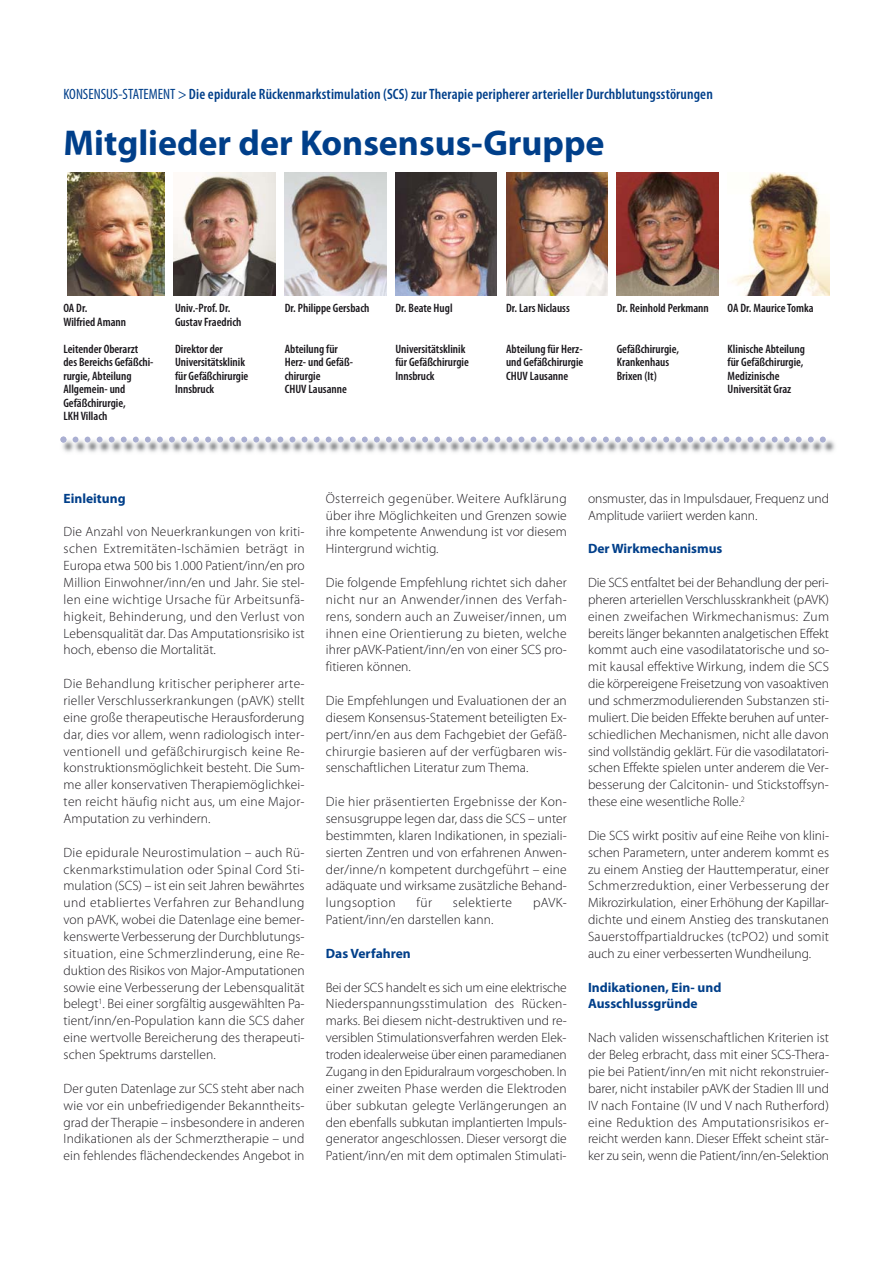
<style>
.page{position:relative;width:893px;height:1263px;background:#fff}
.page>*{position:absolute;margin:0;border:0;box-sizing:border-box;transform-origin:0 0}
.t1{font:700 36px "Myriad Pro";color:#003f8a}
.t2{font:600 condensed 15px "Myriad Pro";letter-spacing:.01em;color:#003f8a}
.t3{font:300 13.5px/16.8px "Myriad Pro";letter-spacing:.005em;color:#1a171c;text-align:justify}
.t4{font:700 13.5px/16.8px "Myriad Pro";color:#003f8a}
.t5{font:300 13.5px "Myriad Pro";letter-spacing:.03em;color:#1a171c}
.t6{font:600 condensed 12.15px/13.5px "Myriad Pro";color:#1a171c}
.s1{font-weight:400}
</style>
<div class="page">
<svg style="left:67px;top:172px;width:1px;height:124px"></svg>
<img style="left:68px;top:172px;width:97px;height:124px">
<img style="left:174px;top:172px;width:101px;height:124px">
<img style="left:396px;top:172px;width:101px;height:124px">
<img style="left:506px;top:172px;width:101px;height:124px">
<img style="left:285px;top:172px;width:101px;height:124px">
<img style="left:617px;top:172px;width:101px;height:124px">
<img style="left:732px;top:172px;width:97px;height:124px">
<img style="left:62px;top:436px;width:773px;height:17px">
<svg style="left:60px;top:437px;width:766px;height:6px"></svg>
<p class="t2" style="left:64px;top:89px;width:651px"><span class="s1">KONSENSUS-STATEMENT &gt;</span> Die epidurale Rückenmarkstimulation (SCS) zur Therapie peripherer arterieller Durchblutungsstörungen</p>
<h1 class="t1" style="left:64px;top:129px;width:542px">Mitglieder der Konsensus-Gruppe</h1>
<p class="t6" style="left:63px;top:302px;width:64px">OA Dr.<br>Wilfried Amann</p>
<p class="t6" style="left:63px;top:343px;width:92px">Leitender Oberarzt des Bereichs Gefäßchi&shy;rurgie, Abteilung<br>Allgemein- und<br>Gefäßchirurgie,<br>LKH Villach</p>
<p class="t6" style="left:175px;top:302px;width:68px">Univ.-Prof. Dr.<br>Gustav Fraedrich</p>
<p class="t6" style="left:175px;top:343px;width:75px">Direktor der<br>Universitätsklinik für Gefäßchirurgie<br>Innsbruck</p>
<p class="t6" style="left:285px;top:302px;width:86px">Dr. Philippe Gersbach</p>
<p class="t6" style="left:285px;top:343px;width:70px">Abteilung für<br>Herz- und Gefäß&shy;chirurgie<br>CHUV Lausanne</p>
<p class="t6" style="left:395px;top:302px;width:59px">Dr. Beate Hugl</p>
<p class="t6" style="left:395px;top:343px;width:75px">Universitätsklinik für Gefäßchirurgie<br>Innsbruck</p>
<p class="t6" style="left:506px;top:302px;width:65px">Dr. Lars Niclauss</p>
<p class="t6" style="left:506px;top:343px;width:79px;text-align:justify">Abteilung für Herz&shy;und Gefäßchirurgie CHUV Lausanne</p>
<p class="t6" style="left:617px;top:302px;width:94px">Dr. Reinhold Perkmann</p>
<p class="t6" style="left:617px;top:343px;width:64px">Gefäßchirurgie,<br>Krankenhaus<br>Brixen (It)</p>
<p class="t6" style="left:727px;top:302px;width:88px">OA Dr. Maurice Tomka</p>
<p class="t6" style="left:727px;top:343px;width:79px">Klinische Abteilung für Gefäßchirurgie,<br>Medizinische<br>Universität Graz</p>
<p class="t4" style="left:64px;top:491px;width:63px">Einleitung</p>
<p class="t3" style="left:64px;top:525px;width:243px">Die Anzahl von Neuerkrankungen von kriti&shy;schen Extremitäten-Ischämien beträgt in Europa etwa 500 bis 1.000 Patient/inn/en pro Million Einwohner/inn/en und Jahr. Sie stel&shy;len eine wichtige Ursache für Arbeitsunfä&shy;higkeit, Behinderung, und den Verlust von Lebensqualität dar. Das Amputationsrisiko ist hoch, ebenso die Mortalität.</p>
<p class="t3" style="left:64px;top:676px;width:243px">Die Behandlung kritischer peripherer arte&shy;rieller Verschlusserkrankungen (pAVK) stellt eine große therapeutische Herausforderung dar, dies vor allem, wenn radiologisch inter&shy;ventionell und gefäßchirurgisch keine Re&shy;konstruktionsmöglichkeit besteht. Die Sum&shy;me aller konservativen Therapiemöglichkei&shy;ten reicht häufig nicht aus, um eine Major-Amputation zu verhindern.</p>
<p class="t3" style="left:64px;top:845px;width:243px">Die epidurale Neurostimulation – auch Rü&shy;ckenmarkstimulation oder Spinal Cord Sti&shy;mulation (SCS) – ist ein seit Jahren bewährtes und etabliertes Verfahren zur Behandlung von pAVK, wobei die Datenlage eine bemer&shy;kenswerte Verbesserung der Durchblutungs&shy;situation, eine Schmerzlinderung, eine Re&shy;duktion des Risikos von Major-Amputationen sowie eine Verbesserung der Lebensqualität belegt<sup>1</sup>. Bei einer sorgfältig ausgewählten Pa&shy;tient/inn/en-Population kann die SCS daher eine wertvolle Bereicherung des therapeuti&shy;schen Spektrums darstellen.</p>
<p class="t3" style="left:64px;top:1081px;width:243px">Der guten Datenlage zur SCS steht aber nach wie vor ein unbefriedigender Bekanntheits&shy;grad der Therapie – insbesondere in anderen Indikationen als der Schmerztherapie – und ein fehlendes flächendeckendes Angebot in</p>
<p class="t3" style="left:326px;top:491px;width:242px">Österreich gegenüber. Weitere Aufklärung über ihre Möglichkeiten und Grenzen sowie ihre kompetente Anwendung ist vor diesem Hintergrund wichtig.</p>
<p class="t3" style="left:326px;top:575px;width:243px">Die folgende Empfehlung richtet sich daher nicht nur an Anwender/innen des Verfah&shy;rens, sondern auch an Zuweiser/innen, um ihnen eine Orientierung zu bieten, welche ihrer pAVK-Patient/inn/en von einer SCS pro&shy;fitieren können.</p>
<p class="t3" style="left:326px;top:693px;width:242px">Die Empfehlungen und Evaluationen der an diesem Konsensus-Statement beteiligten Ex&shy;pert/inn/en aus dem Fachgebiet der Gefäß&shy;chirurgie basieren auf der verfügbaren wis&shy;senschaftlichen Literatur zum Thema.</p>
<p class="t3" style="left:326px;top:794px;width:243px">Die hier präsentierten Ergebnisse der Kon&shy;sensusgruppe legen dar, dass die SCS – unter bestimmten, klaren Indikationen, in speziali&shy;sierten Zentren und von erfahrenen Anwen&shy;der/inne/n kompetent durchgeführt – eine adäquate und wirksame zusätzliche Behand&shy;lungsoption</p>
<p class="t3" style="left:416px;top:896px;width:17px">für</p>
<p class="t5" style="left:453px;top:898px;width:61px">selektierte</p>
<p class="t3" style="left:533px;top:896px;width:35px">pAVK-</p>
<p class="t3" style="left:326px;top:912px;width:169px">Patient/inn/en darstellen kann.</p>
<p class="t4" style="left:326px;top:946px;width:86px">Das Verfahren</p>
<p class="t3" style="left:326px;top:980px;width:242px">Bei der SCS handelt es sich um eine elektrische Niederspannungsstimulation des Rücken&shy;marks. Bei diesem nicht-destruktiven und re&shy;versiblen Stimulationsverfahren werden Elek&shy;troden idealerweise über einen paramedianen Zugang in den Epiduralraum vorgeschoben. In einer zweiten Phase werden die Elektroden über subkutan gelegte Verlängerungen an den ebenfalls subkutan implantierten Impuls&shy;generator angeschlossen. Dieser versorgt die Patient/inn/en mit dem optimalen Stimulati-</p>
<p class="t3" style="left:588px;top:491px;width:242px">onsmuster, das in Impulsdauer, Frequenz und<br>Amplitude variiert werden kann.</p>
<p class="t4" style="left:588px;top:541px;width:136px">Der Wirkmechanismus</p>
<p class="t3" style="left:588px;top:575px;width:243px">Die SCS entfaltet bei der Behandlung der peri&shy;pheren arteriellen Verschlusskrankheit (pAVK) einen zweifachen Wirkmechanismus: Zum bereits länger bekannten analgetischen Effekt kommt auch eine vasodilatatorische und so&shy;mit kausal effektive Wirkung, indem die SCS die körpereigene Freisetzung von vasoaktiven und schmerzmodulierenden Substanzen sti&shy;muliert. Die beiden Effekte beruhen auf unter&shy;schiedlichen Mechanismen, nicht alle davon sind vollständig geklärt. Für die vasodilatatori&shy;schen Effekte spielen unter anderem die Ver&shy;besserung der Calcitonin- und Stickstoffsyn&shy;these eine wesentliche Rolle.<sup>2</sup></p>
<p class="t3" style="left:588px;top:828px;width:242px">Die SCS wirkt positiv auf eine Reihe von klini&shy;schen Parametern, unter anderem kommt es zu einem Anstieg der Hauttemperatur, einer Schmerzreduktion, einer Verbesserung der Mikrozirkulation, einer Erhöhung der Kapillar&shy;dichte und einem Anstieg des transkutanen Sauerstoffpartialdruckes (tcPO2) und somit auch zu einer verbesserten Wundheilung.</p>
<p class="t4" style="left:588px;top:980px;width:135px">Indikationen, Ein- und<br>Ausschlussgründe</p>
<p class="t3" style="left:588px;top:1030px;width:242px">Nach validen wissenschaftlichen Kriterien ist der Beleg erbracht, dass mit einer SCS-Thera&shy;pie bei Patient/inn/en mit nicht rekonstruier&shy;barer, nicht instabiler pAVK der Stadien III und IV nach Fontaine (IV und V nach Rutherford) eine Reduktion des Amputationsrisikos er&shy;reicht werden kann. Dieser Effekt scheint stär&shy;ker zu sein, wenn die Patient/inn/en-Selektion</p>
</div>
